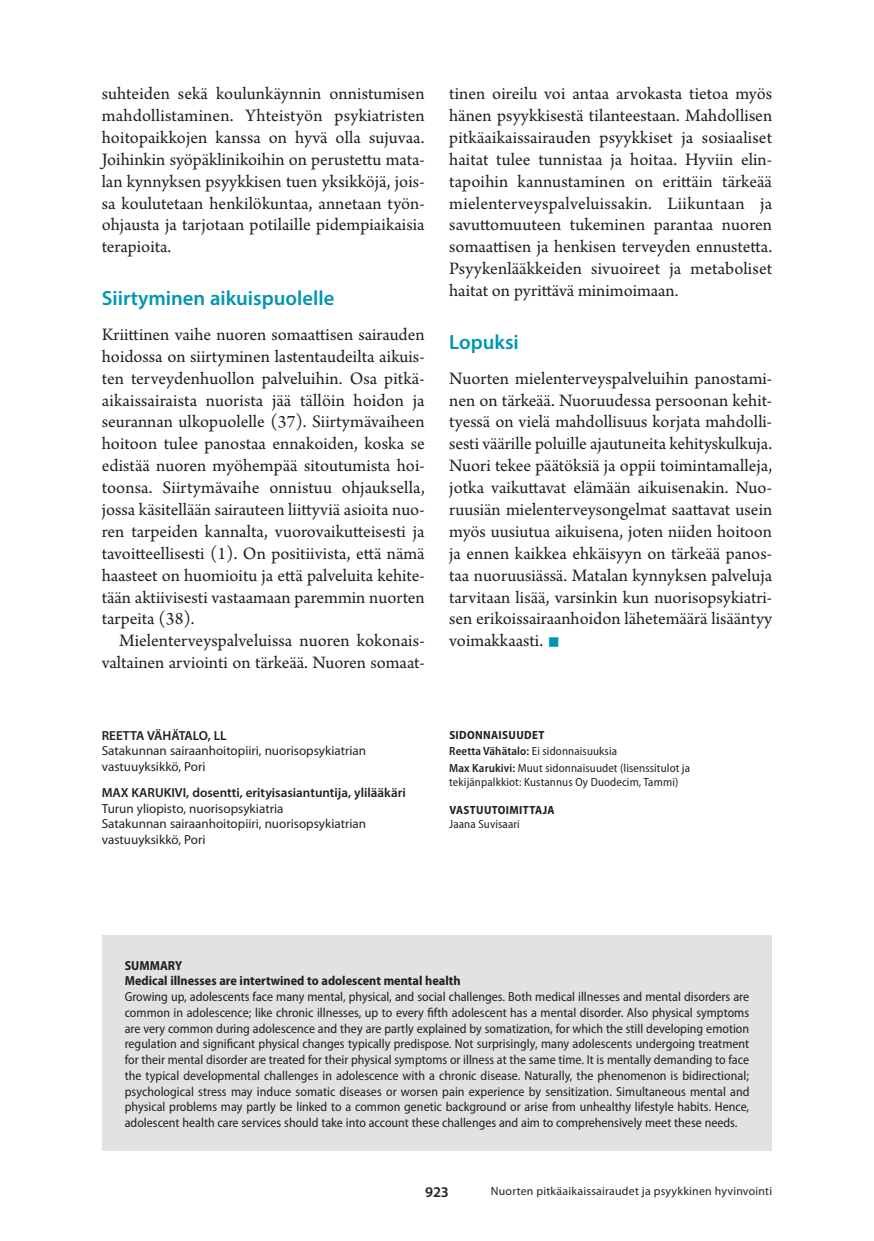
<style>
.page{position:relative;width:874px;height:1241px;background:#fff}
.page>*{position:absolute;margin:0;border:0;box-sizing:border-box;transform-origin:0 0}
.l_ei_sis{font:42px "Arno Pro";color:#0096b1}
.v1{font:600 20.65px "Myriad Pro";color:#0096b1}
.l_ei_sis-2{font:18.38px/21.9px "Arno Pro";color:#231f20;text-align:justify}
.t1{font:600 14.88px "Myriad Pro";color:#231f20}
.summary_leipis{font:semi-condensed 13.12px/15.8px "Myriad Pro";color:#231f20;text-align:justify}
.ko{font:13.12px/15.8px "Myriad Pro";color:#231f20}
.ko-2{font:600 13.12px "Myriad Pro";color:#231f20}
.summary_leipis-2{font:700 semi-condensed 13.12px "Myriad Pro";color:#231f20}
.Sidonnaisuudet_txt{font:semi-condensed 11.9px/14px "Myriad Pro";letter-spacing:.01em;color:#231f20}
.Ala{font:11.9px "Myriad Pro";letter-spacing:.02em;color:#231f20}
.Sidonnaisuudet_ots{font:700 semi-condensed 11.9px "Myriad Pro";letter-spacing:.03em;color:#231f20}
.s1{font-weight:600}
</style>
<div class="page">
<div style="left:102px;top:934px;width:670px;height:215px;background:#e1e2e4"></div>
<p class="l_ei_sis-2" style="left:102px;top:84px;width:324px">suhteiden sekä koulunkäynnin onnistumisen mahdollistaminen. Yhteistyön psykiatristen hoitopaikkojen kanssa on hyvä olla sujuvaa.<br>Joihinkin syöpäklinikoihin on perustettu mata&shy;lan kynnyksen psyykkisen tuen yksikköjä, jois&shy;sa koulutetaan henkilökuntaa, annetaan työn&shy;ohjausta ja tarjotaan potilaille pidempiaikaisia terapioita.</p>
<p class="v1" style="left:102px;top:285px;width:234px">Siirtyminen aikuispuolelle</p>
<p class="l_ei_sis-2" style="left:102px;top:324px;width:324px">Kriittinen vaihe nuoren somaattisen sairauden hoidossa on siirtyminen lastentaudeilta aikuis&shy;ten terveydenhuollon palveluihin. Osa pitkä&shy;aikaissairaista nuorista jää tällöin hoidon ja seurannan ulkopuolelle (37). Siirtymävaiheen hoitoon tulee panostaa ennakoiden, koska se edistää nuoren myöhempää sitoutumista hoi&shy;toonsa. Siirtymävaihe onnistuu ohjauksella, jossa käsitellään sairauteen liittyviä asioita nuo&shy;ren tarpeiden kannalta, vuorovaikutteisesti ja tavoitteellisesti (1). On positiivista, että nämä haasteet on huomioitu ja että palveluita kehite&shy;tään aktiivisesti vastaamaan paremmin nuorten tarpeita (38).</p>
<p class="l_ei_sis-2" style="left:102px;top:630px;width:324px;text-align:right">Mielenterveyspalveluissa nuoren kokonais&shy;valtainen arviointi on tärkeää. Nuoren somaat-</p>
<p class="ko-2" style="left:102px;top:726px;width:126px">REETTA VÄHÄTALO, LL</p>
<p class="ko" style="left:102px;top:742px;width:266px">Satakunnan sairaanhoitopiiri, nuorisopsykiatrian vastuuyksikkö, Pori</p>
<p class="ko-2" style="left:102px;top:783px;width:305px">MAX KARUKIVI, dosentti, erityisasiantuntija, ylilääkäri</p>
<p class="ko" style="left:102px;top:799px;width:183px">Turun yliopisto, nuorisopsykiatria</p>
<p class="ko" style="left:102px;top:815px;width:266px">Satakunnan sairaanhoitopiiri, nuorisopsykiatrian vastuuyksikkö, Pori</p>
<p class="l_ei_sis-2" style="left:449px;top:84px;width:324px">tinen oireilu voi antaa arvokasta tietoa myös hänen psyykkisestä tilanteestaan. Mahdollisen pitkäaikaissairauden psyykkiset ja sosiaaliset haitat tulee tunnistaa ja hoitaa. Hyviin elin&shy;tapoihin kannustaminen on erittäin tärkeää mielenterveyspalveluissakin. Liikuntaan ja savuttomuuteen tukeminen parantaa nuoren somaattisen ja henkisen terveyden ennustetta.<br>Psyykenlääkkeiden sivuoireet ja metaboliset haitat on pyrittävä minimoimaan.</p>
<p class="v1" style="left:449px;top:328px;width:71px">Lopuksi</p>
<p class="l_ei_sis-2" style="left:449px;top:368px;width:324px">Nuorten mielenterveyspalveluihin panostami&shy;nen on tärkeää. Nuoruudessa persoonan kehit&shy;tyessä on vielä mahdollisuus korjata mahdolli&shy;sesti väärille poluille ajautuneita kehityskulkuja.<br>Nuori tekee päätöksiä ja oppii toimintamalleja, jotka vaikuttavat elämään aikuisenakin. Nuo&shy;ruusiän mielenterveysongelmat saattavat usein myös uusiutua aikuisena, joten niiden hoitoon ja ennen kaikkea ehkäisyyn on tärkeää panos&shy;taa nuoruusiässä. Matalan kynnyksen palveluja tarvitaan lisää, varsinkin kun nuorisopsykiatri&shy;sen erikoissairaanhoidon lähetemäärä lisääntyy voimakkaasti.</p>
<p class="l_ei_sis" style="left:546px;top:615px;width:15px">■</p>
<p class="Sidonnaisuudet_ots" style="left:449px;top:726px;width:96px">SIDONNAISUUDET</p>
<p class="Sidonnaisuudet_txt" style="left:449px;top:743px;width:169px"><span class="s1">Reetta Vähätalo:</span> Ei sidonnaisuuksia</p>
<p class="Sidonnaisuudet_txt" style="left:449px;top:760px;width:242px"><span class="s1">Max Karukivi:</span> Muut sidonnaisuudet (lisenssitulot ja tekijänpalkkiot: Kustannus Oy Duodecim, Tammi)</p>
<p class="Sidonnaisuudet_ots" style="left:449px;top:801px;width:107px">VASTUUTOIMITTAJA</p>
<p class="Sidonnaisuudet_txt" style="left:449px;top:816px;width:72px">Jaana Suvisaari</p>
<p class="summary_leipis-2" style="left:125px;top:956px;width:59px">SUMMARY</p>
<p class="summary_leipis-2" style="left:125px;top:972px;width:337px">Medical illnesses are intertwined to adolescent mental health</p>
<p class="summary_leipis" style="left:125px;top:988px;width:626px">Growing up, adolescents face many mental, physical, and social challenges. Both medical illnesses and mental disorders are common in adolescence; like chronic illnesses, up to every fifth adolescent has a mental disorder. Also physical symptoms are very common during adolescence and they are partly explained by somatization, for which the still developing emotion regulation and significant physical changes typically predispose. Not surprisingly, many adolescents undergoing treatment for their mental disorder are treated for their physical symptoms or illness at the same time. It is mentally demanding to face the typical developmental challenges in adolescence with a chronic disease. Naturally, the phenomenon is bidirectional; psychological stress may induce somatic diseases or worsen pain experience by sensitization. Simultaneous mental and physical problems may partly be linked to a common genetic background or arise from unhealthy lifestyle habits. Hence, adolescent health care services should take into account these challenges and aim to comprehensively meet these needs.</p>
<p class="t1" style="left:425px;top:1182px;width:25px">923</p>
<p class="Ala" style="left:490px;top:1183px;width:283px">Nuorten pitkäaikaissairaudet ja psyykkinen hyvinvointi</p>
</div>
